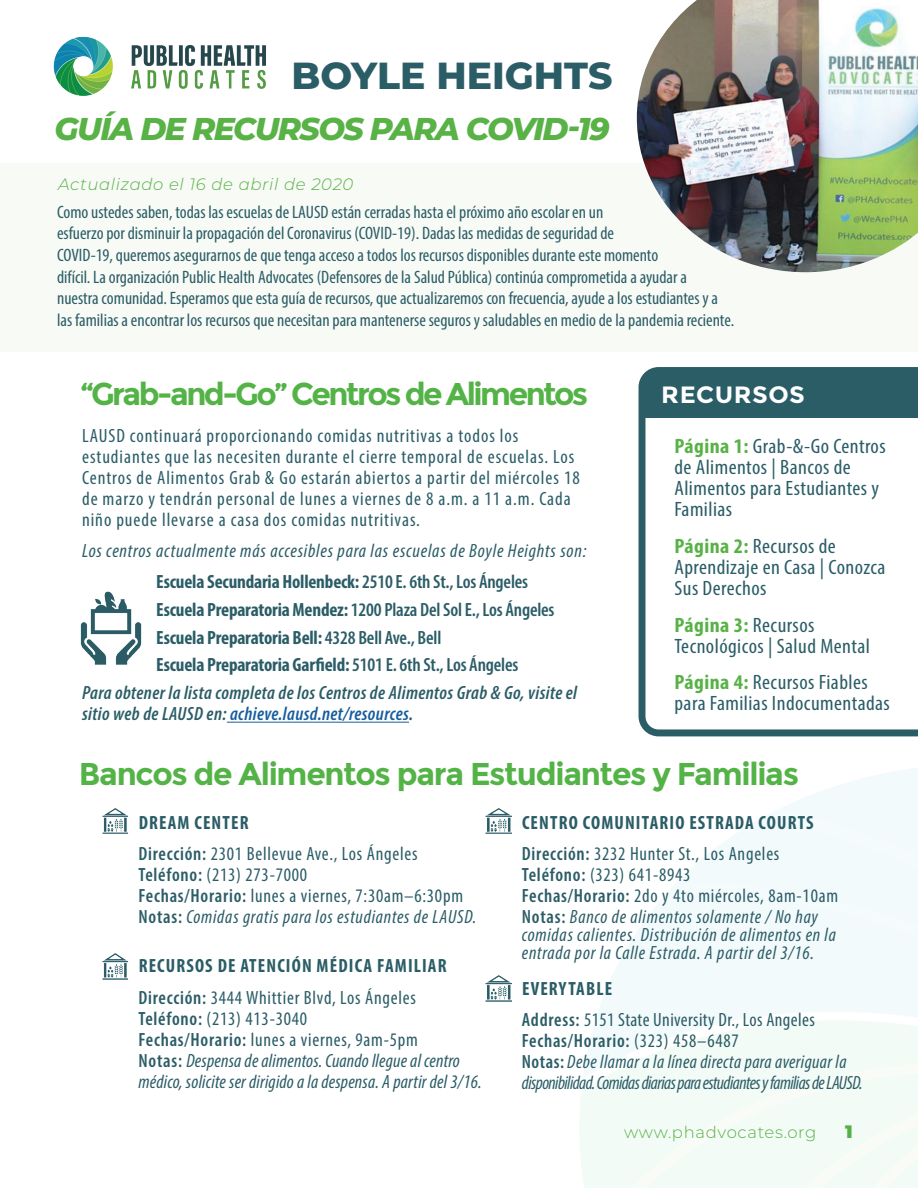
<style>
.page{position:relative;width:918px;height:1188px;background:#fff}
.page>*{position:absolute;margin:0;border:0;box-sizing:border-box;transform-origin:0 0}
.t1{font:800 37.65px "Montserrat";color:#2b5d67}
.t2{font:700 31.5px "Montserrat";letter-spacing:-.045em;color:#54b347}
.t3{font:700 31.5px "Montserrat";letter-spacing:-.08em;color:#54b347}
.t4{font:italic 800 31.5px "Montserrat";letter-spacing:-.05em;color:#58b246}
.t5{font:700 23.55px "Montserrat";letter-spacing:.02em;color:#fff;scale:1.05 1}
.t6{font:condensed 20.85px/21px "Myriad Pro";letter-spacing:.02em;color:#2b5d67;scale:1.05 1}
.t7{font:condensed 19.2px/21px "Myriad Pro";letter-spacing:.05em;color:#2b5d67}
.t8{font:italic condensed 19.2px/31.2px "Myriad Pro";letter-spacing:.04em;color:#2b5d67}
.t9{font:italic condensed 19.2px/21px "Myriad Pro";letter-spacing:.02em;color:#2b5d67}
.t10{font:italic condensed 19.2px/21px "Myriad Pro";letter-spacing:-.03em;color:#2b5d67}
.t11{font:700 condensed 19.2px/31.2px "Myriad Pro";letter-spacing:.05em;color:#2b5d67}
.t12{font:700 condensed 19.2px "Myriad Pro";letter-spacing:-.01em;color:#2b5d67}
.t13{font:italic 600 condensed 19.2px "Myriad Pro";letter-spacing:.02em;color:#2b5d67}
.t14{font:600 condensed 19.2px "Myriad Pro";letter-spacing:-.01em;color:#2b5d67}
.t15{font:condensed 19.2px/31.2px "Myriad Pro";letter-spacing:.02em;color:#2b5d67}
.t16{font:italic 600 condensed 19.2px "Myriad Pro";letter-spacing:.02em;color:#175d9e}
.t17{font:condensed 18px/21.6px "Myriad Pro";color:#2b5d67}
.t18{font:900 18px "Montserrat";color:#58b246}
.t19{font:italic 300 16.5px "Montserrat";letter-spacing:.04em;color:#58b246}
.t20{font:300 16.5px "Montserrat";letter-spacing:.04em;color:#58b246}
.s1{font-weight:700;font-style:normal}
.s2{font-weight:600;font-style:normal}
.s3{font-weight:700}
.s4{font-weight:600}
.s5{color:#2b5d67}
.s6{font-weight:700;color:#58b246}
.s7{font-style:italic}
.s8{font-weight:400}
.s9{font-style:normal}
</style>
<div class="page">
<img style="left:637px;top:0;width:281px;height:272px">
<svg style="left:580px;top:1046px;width:9px;height:142px"></svg>
<svg style="left:589px;top:921px;width:56px;height:267px;fill:#f3fbfc"></svg>
<svg style="left:645px;top:736px;width:273px;height:452px"></svg>
<svg style="left:741px;top:775px;width:177px;height:22px"></svg>
<svg style="left:666px;top:797px;width:252px;height:388px;fill:#f3fbfc"></svg>
<svg style="left:639px;top:367px;width:279px;height:369px"></svg>
<div style="left:646px;top:373px;width:272px;height:44px;background:#2b5d67"></div>
<img style="left:53px;top:36px;width:213px;height:60px">
<hr style="left:227px;top:722px;width:182px;height:1px;background:#175d9e">
<img style="left:80px;top:591px;width:62px;height:74px">
<img style="left:103px;top:953px;width:26px;height:27px">
<img style="left:486px;top:975px;width:26px;height:27px">
<img style="left:486px;top:808px;width:26px;height:26px">
<img style="left:103px;top:808px;width:26px;height:26px">
<h1 class="t1" style="left:292px;top:48px;width:322px">BOYLE HEIGHTS</h1>
<h2 class="t4" style="left:55px;top:106px;width:556px">GUÍA DE RECURSOS PARA COVID-19</h2>
<p class="t19" style="left:58px;top:173px;width:297px">Actualizado el 16 de abril de 2020</p>
<p class="t17" style="left:57px;top:201px;width:679px">Como ustedes saben, todas las escuelas de LAUSD están cerradas hasta el próximo año escolar en un<br>esfuerzo por disminuir la propagación del Coronavirus (COVID-19). Dadas las medidas de seguridad de<br>COVID-19, queremos asegurarnos de que tenga acceso a todos los recursos disponibles durante este momento<br>difícil. La organización Public Health Advocates (Defensores de la Salud Pública) continúa comprometida a ayudar a<br>nuestra comunidad. Esperamos que esta guía de recursos, que actualizaremos con frecuencia, ayude a los estudiantes y a las familias a encontrar los recursos que necesitan para mantenerse seguros y saludables en medio de la pandemia reciente.</p>
<h2 class="t3" style="left:80px;top:375px;width:510px">“Grab-and-Go” Centros de Alimentos</h2>
<p class="t7" style="left:82px;top:425px;width:499px">LAUSD continuará proporcionando comidas nutritivas a todos los estudiantes que las necesiten durante el cierre temporal de escuelas. Los Centros de Alimentos Grab &amp; Go estarán abiertos a partir del miércoles 18 de marzo y tendrán personal de lunes a viernes de 8 a.m. a 11 a.m. Cada niño puede llevarse a casa dos comidas nutritivas.</p>
<p class="t8" style="left:156px;top:535px;width:432px;text-indent:-74px">Los centros actualmente más accesibles para las escuelas de Boyle Heights son:<br><span class="s1">Escuela Secundaria Hollenbeck:</span> <span class="s2">2510 E. 6th St., Los Ángeles</span></p>
<p class="t14" style="left:156px;top:598px;width:400px"><span class="s3">Escuela Preparatoria Mendez:</span> 1200 Plaza Del Sol E., Los Ángeles</p>
<p class="t12" style="left:156px;top:625px;width:287px">Escuela Preparatoria Bell: <span class="s4">4328 Bell Ave., Bell</span></p>
<p class="t12" style="left:156px;top:653px;width:364px">Escuela Preparatoria Garfield: <span class="s4">5101 E. 6th St., Los Ángeles</span></p>
<p class="t13" style="left:82px;top:681px;width:497px">Para obtener la lista completa de los Centros de Alimentos Grab &amp; Go, visite el</p>
<p class="t16" style="left:82px;top:702px;width:333px"><span class="s5">sitio web de LAUSD en:</span> achieve.lausd.net/resources<span class="s5">.</span></p>
<h3 class="t5" style="left:661px;top:380px;width:138px">RECURSOS</h3>
<p class="t6" style="left:674px;top:436px;width:203px"><span class="s6">Página 1:</span> Grab-&amp;-Go Centros de Alimentos | Bancos de<br>Alimentos para Estudiantes y<br>Familias</p>
<p class="t6" style="left:674px;top:535px;width:202px"><span class="s6">Página 2:</span> Recursos de<br>Aprendizaje en Casa | Conozca<br>Sus Derechos</p>
<p class="t6" style="left:674px;top:614px;width:188px"><span class="s6">Página 3:</span> Recursos<br>Tecnológicos | Salud Mental</p>
<p class="t6" style="left:674px;top:672px;width:207px"><span class="s6">Página 4:</span> Recursos Fiables para Familias Indocumentadas</p>
<h2 class="t2" style="left:79px;top:755px;width:722px">Bancos de Alimentos para Estudiantes y Familias</h2>
<p class="t7" style="left:139px;top:807px;width:281px;line-height:31.2px"><span class="s3">DREAM CENTER<br></span><span class="s4">Dirección:</span> 2301 Bellevue Ave., Los Ángeles</p>
<p class="t7" style="left:139px;top:864px;width:339px"><span class="s4">Teléfono:</span> (213) 273-7000<br><span class="s4">Fechas/Horario:</span> lunes a viernes, 7:30am–6:30pm<br><span class="s4">Notas:</span> <span class="s7">Comidas gratis para los estudiantes de LAUSD.</span></p>
<p class="t11" style="left:522px;top:807px;width:293px">CENTRO COMUNITARIO ESTRADA COURTS<br><span class="s4">Dirección:</span> <span class="s8">3232 Hunter St., Los Angeles</span></p>
<p class="t7" style="left:522px;top:864px;width:318px"><span class="s4">Teléfono:</span> (323) 641-8943<br><span class="s4">Fechas/Horario:</span> 2do y 4to miércoles, 8am-10am<br><span class="s4">Notas:</span> <span class="s7">Banco de alimentos solamente / No hay</span></p>
<p class="t8" style="left:522px;top:926px;width:316px;line-height:18px">comidas calientes. Distribución de alimentos en la entrada por la Calle Estrada. A partir del 3/16.</p>
<p class="t11" style="left:138px;top:950px;width:310px">RECURSOS DE ATENCIÓN MÉDICA FAMILIAR<br><span class="s4">Dirección:</span> <span class="s8">3444 Whittier Blvd, Los Ángeles</span></p>
<p class="t9" style="left:138px;top:1008px;width:345px"><span class="s2">Teléfono:</span> <span class="s9">(213) 413-3040<br></span><span class="s2">Fechas/Horario:</span> <span class="s9">lunes a viernes, 9am-5pm<br></span><span class="s2">Notas:</span> Despensa de alimentos. Cuando llegue al centro médico, solicite ser dirigido a la despensa. A partir del 3/16.</p>
<p class="t15" style="left:522px;top:973px;width:294px"><span class="s3">EVERYTABLE<br></span><span class="s4">Address:</span> 5151 State University Dr., Los Angeles</p>
<p class="t10" style="left:522px;top:1030px;width:342px"><span class="s2">Fechas/Horario:</span> <span class="s9">(323) 458–6487<br></span><span class="s2">Notas:</span> Debe llamar a la línea directa para averiguar la disponibilidad. Comidas diarias para estudiantes y familias de LAUSD.</p>
<p class="t20" style="left:624px;top:1121px;width:194px">www.phadvocates.org</p>
<p class="t18" style="left:845px;top:1119px;width:9px">1</p>
</div>
